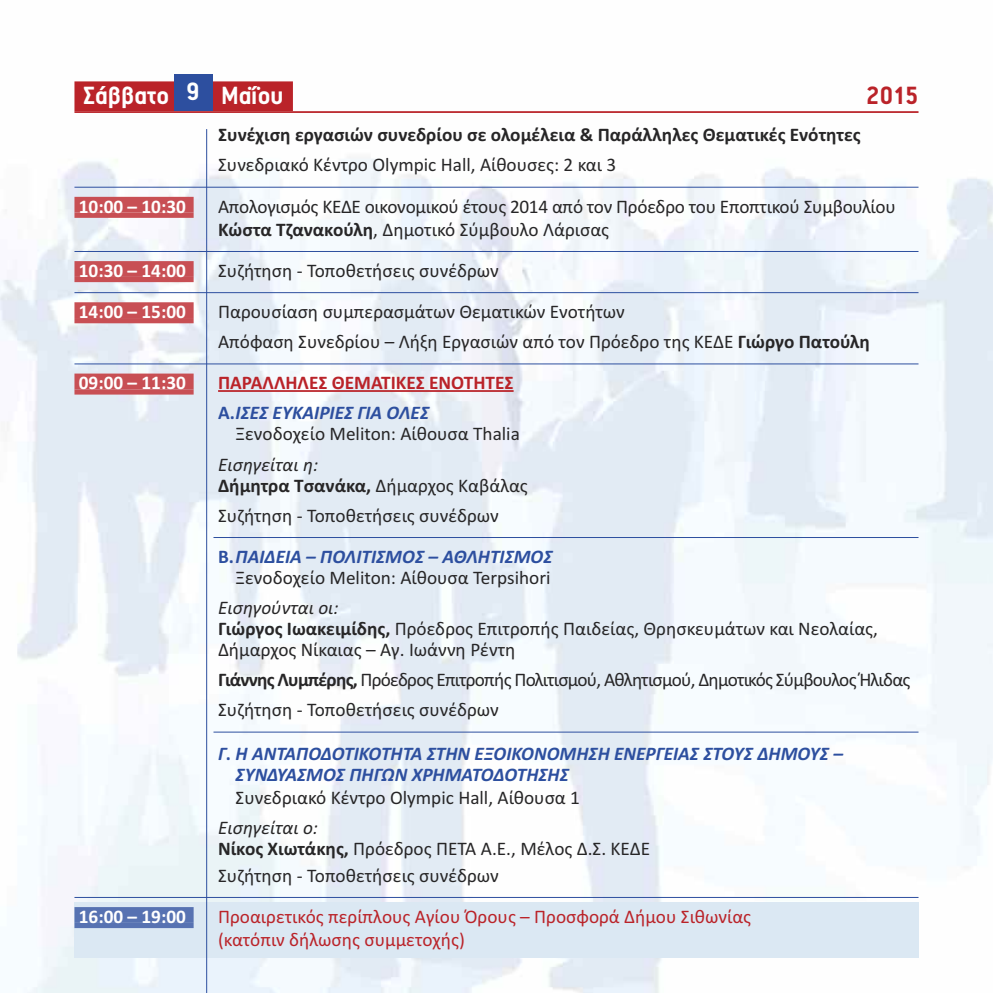
<style>
.page{position:relative;width:993px;height:993px;background:#fff}
.page>*{position:absolute;margin:0;border:0;box-sizing:border-box;transform-origin:0 0}
.t1{font:700 28px "PF Premier Text";color:#fff}
.t2{font:700 28px "PF Premier Text";color:#ba2329}
.t3{font:19.25px/21px "Calibri";color:#272627}
.t4{font:19.25px/30.1px "Calibri";letter-spacing:-.04em;color:#272627}
.t5{font:700 19.25px/21px "Calibri";color:#272627}
.t6{font:italic 700 19.25px/21px "Calibri";color:#2d4f9f}
.t7{font:19.25px/23.1px "Calibri";color:#ba2329}
.t8{font:700 19.25px "Calibri";color:#fff}
.t9{font:700 19.25px/30.1px "Calibri";color:#ba2329}
.s1{font-weight:700}
.s2{color:#2d4f9f}
.s3{font-style:italic;color:#2d4f9f}
.s4{font-weight:400;font-style:italic}
.s5{font-weight:400}
.s6{font-weight:700;color:#2d4f9f}
.s7{font-weight:700;font-style:italic;color:#2d4f9f}
.s8{font-style:italic}
.s9{font-style:normal}
</style>
<div class="page">
<img style="left:0;top:74px;width:992px;height:918px">
<div style="left:74px;top:902px;width:844px;height:55px;background:#dbe8f3"></div>
<div style="left:74px;top:81px;width:219px;height:30px;background:#ba2329"></div>
<hr style="left:74px;top:111px;width:844px;height:2px;background:#ba2329">
<hr style="left:74px;top:187px;width:844px;height:1px;background:#2d4f9f">
<div style="left:74px;top:197px;width:119px;height:15px;background:#c84f54"></div>
<div style="left:74px;top:212px;width:119px;height:6px;background:#c84f54"></div>
<hr style="left:74px;top:251px;width:844px;height:1px;background:#2d4f9f">
<div style="left:74px;top:261px;width:119px;height:16px;background:#c84f54"></div>
<div style="left:74px;top:277px;width:119px;height:5px;background:#c84f54"></div>
<hr style="left:74px;top:292px;width:844px;height:1px;background:#2d4f9f">
<div style="left:74px;top:302px;width:119px;height:16px;background:#c84f54"></div>
<div style="left:74px;top:318px;width:119px;height:5px;background:#c84f54"></div>
<hr style="left:74px;top:363px;width:844px;height:1px;background:#2d4f9f">
<div style="left:74px;top:373px;width:119px;height:16px;background:#c84f54"></div>
<div style="left:74px;top:389px;width:119px;height:5px;background:#c84f54"></div>
<hr style="left:218px;top:390px;width:295px;height:2px;background:#ba2329">
<hr style="left:213px;top:537px;width:705px;height:1px;background:#2d4f9f">
<hr style="left:213px;top:731px;width:705px;height:1px;background:#2d4f9f">
<hr style="left:74px;top:896px;width:844px;height:1px;background:#2d4f9f">
<div style="left:74px;top:906px;width:119px;height:16px;background:#5772b2"></div>
<div style="left:74px;top:922px;width:119px;height:5px;background:#5772b2"></div>
<div style="left:174px;top:74px;width:38px;height:37px;background:#2d4f9f"></div>
<hr style="left:206px;top:129px;width:1px;height:863px;background:#2d4f9f">
<h1 class="t1" style="left:186px;top:77px;width:15px">9</h1>
<h1 class="t1" style="left:83px;top:81px;width:87px">Σάββατο</h1>
<h1 class="t1" style="left:221px;top:81px;width:63px">Μαΐου</h1>
<h1 class="t2" style="left:865px;top:81px;width:54px">2015</h1>
<p class="t5" style="left:218px;top:124px;width:644px">Συνέχιση εργασιών συνεδρίου σε ολομέλεια &amp; Παράλληλες Θεματικές Ενότητες</p>
<p class="t3" style="left:218px;top:154px;width:399px">Συνεδριακό Κέντρο Olympic Hall, Αίθουσες: 2 και 3</p>
<p class="t8" style="left:79px;top:195px;width:108px">10:00 – 10:30</p>
<p class="t3" style="left:218px;top:194px;width:679px;line-height:23.1px">Απολογισμός ΚΕΔΕ οικονομικού έτους 2014 από τον Πρόεδρο του Εποπτικού Συμβουλίου<br><span class="s1">Κώστα Τζανακούλη</span>, Δημοτικό Σύμβουλο Λάρισας</p>
<p class="t8" style="left:79px;top:259px;width:108px">10:30 – 14:00</p>
<p class="t3" style="left:218px;top:260px;width:282px">Συζήτηση - Τοποθετήσεις συνέδρων</p>
<p class="t8" style="left:79px;top:300px;width:108px">14:00 – 15:00</p>
<p class="t3" style="left:218px;top:296px;width:653px;line-height:30.1px">Παρουσίαση συμπερασμάτων Θεματικών Ενοτήτων<br>Απόφαση Συνεδρίου – Λήξη Εργασιών από τον Πρόεδρο της ΚΕΔΕ <span class="s1">Γιώργο Πατούλη</span></p>
<p class="t8" style="left:79px;top:371px;width:108px">09:00 – 11:30</p>
<p class="t9" style="left:218px;top:367px;width:297px">ΠΑΡΑΛΛΗΛΕΣ ΘΕΜΑΤΙΚΕΣ ΕΝΟΤΗΤΕΣ<br><span class="s2">Α.</span><span class="s3">ΙΣΕΣ ΕΥΚΑΙΡΙΕΣ ΓΙΑ ΟΛΕΣ</span></p>
<p class="t3" style="left:235px;top:423px;width:286px">Ξενοδοχείο Meliton: Αίθουσα Thalia</p>
<p class="t5" style="left:218px;top:453px;width:311px"><span class="s4">Εισηγείται η:<br></span>Δήμητρα Τσανάκα, <span class="s5">Δήμαρχος Καβάλας</span></p>
<p class="t3" style="left:218px;top:494px;width:336px;line-height:41.1px">Συζήτηση - Τοποθετήσεις συνέδρων<br><span class="s6">Β.</span><span class="s7">ΠΑΙΔΕΙΑ – ΠΟΛΙΤΙΣΜΟΣ – ΑΘΛΗΤΙΣΜΟΣ</span></p>
<p class="t3" style="left:235px;top:566px;width:316px">Ξενοδοχείο Meliton: Αίθουσα Terpsihori</p>
<p class="t3" style="left:218px;top:596px;width:661px"><span class="s8">Εισηγούνται οι:<br></span><span class="s1">Γιώργος Ιωακειμίδης,</span> Πρόεδρος Επιτροπής Παιδείας, Θρησκευμάτων και Νεολαίας,<br>Δήμαρχος Νίκαιας – Αγ. Ιωάννη Ρέντη</p>
<p class="t4" style="left:218px;top:664px;width:693px"><span class="s1">Γιάννης Λυμπέρης,</span> Πρόεδρος Επιτροπής Πολιτισμού, Αθλητισμού, Δημοτικός Σύμβουλος Ήλιδας<br>Συζήτηση - Τοποθετήσεις συνέδρων</p>
<p class="t6" style="left:235px;top:742px;width:608px;text-indent:-18px">Γ<span class="s9">.</span> Η ΑΝΤΑΠΟΔΟΤΙΚΟΤΗΤΑ ΣΤΗΝ ΕΞΟΙΚΟΝΟΜΗΣΗ ΕΝΕΡΓΕΙΑΣ ΣΤΟΥΣ ΔΗΜΟΥΣ –<br>ΣΥΝΔΥΑΣΜΟΣ ΠΗΓΩΝ ΧΡΗΜΑΤΟΔΟΤΗΣΗΣ</p>
<p class="t3" style="left:235px;top:786px;width:346px">Συνεδριακό Κέντρο Olympic Hall, Αίθουσα 1</p>
<p class="t3" style="left:218px;top:817px;width:433px"><span class="s8">Εισηγείται ο:<br></span><span class="s1">Νίκος Χιωτάκης,</span> Πρόεδρος ΠΕΤΑ Α.Ε., Μέλος Δ.Σ. ΚΕΔΕ</p>
<p class="t3" style="left:218px;top:864px;width:282px">Συζήτηση - Τοποθετήσεις συνέδρων</p>
<p class="t8" style="left:79px;top:904px;width:108px">16:00 – 19:00</p>
<p class="t7" style="left:218px;top:904px;width:534px">Προαιρετικός περίπλους Αγίου Όρους – Προσφορά Δήμου Σιθωνίας (κατόπιν δήλωσης συμμετοχής)</p>
</div>
